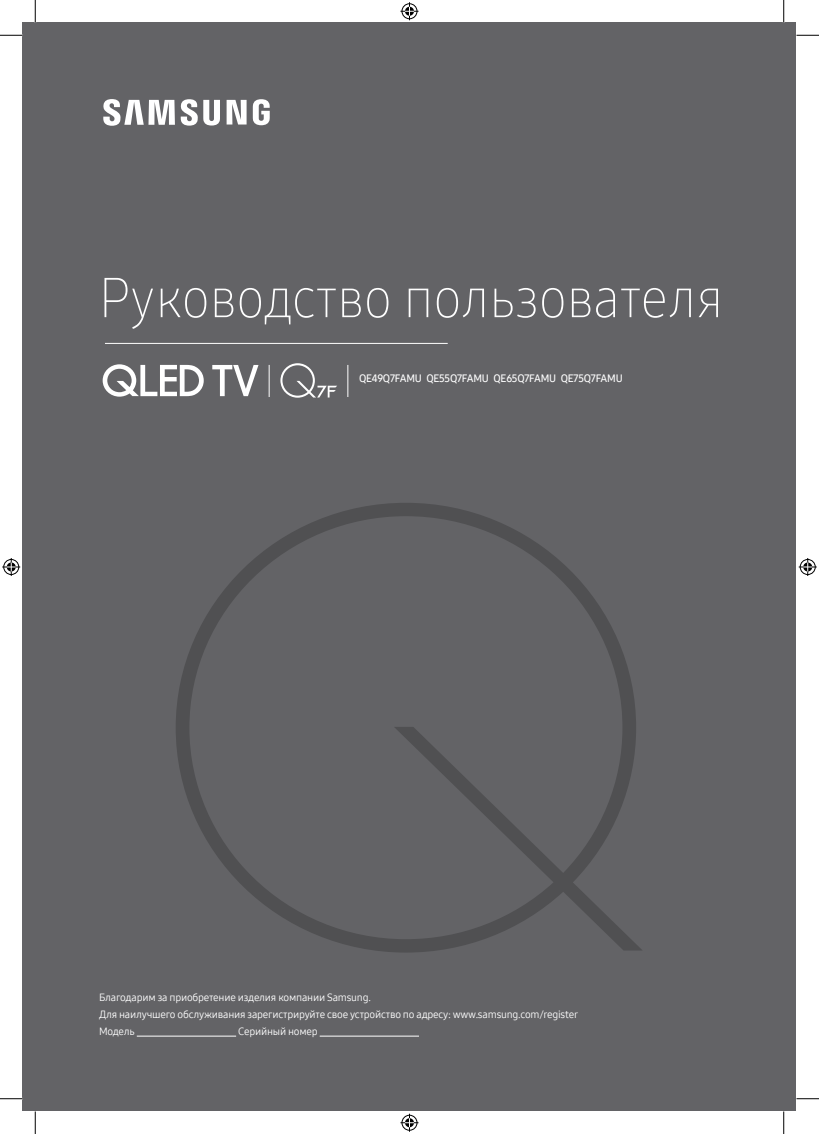
<style>
.page{position:relative;width:819px;height:1134px;background:#fff}
.page>*{position:absolute;margin:0;border:0;box-sizing:border-box;transform-origin:0 0}
.t1{font:55.5px "Samsung One 200";color:#fff;scale:.95 1}
.t2{font:10.5px/16.8px "Samsung One 400";letter-spacing:-.02em;color:#fff}
.t3{font:10.5px "Samsung One 600";letter-spacing:-.02em;color:#fff}
</style>
<div class="page">
<div style="left:22px;top:22px;width:774px;height:1089px;background:#636366"></div>
<svg style="left:103px;top:99px;width:167px;height:27px"></svg>
<svg style="left:176px;top:503px;width:466px;height:449px"></svg>
<hr style="left:269px;top:365px;width:1px;height:32px;background:#fff">
<svg style="left:212px;top:365px;width:46px;height:31px"></svg>
<svg style="left:103px;top:364px;width:101px;height:32px"></svg>
<hr style="left:105px;top:343px;width:343px;height:1px;background:#fff">
<hr style="left:348px;top:365px;width:1px;height:32px;background:#fff">
<svg style="left:280px;top:363px;width:57px;height:35px"></svg>
<hr style="left:137px;top:1035px;width:99px;height:1px;background:#fff">
<hr style="left:320px;top:1035px;width:99px;height:1px;background:#fff">
<svg style="left:0;top:35px;width:22px;height:1px"></svg>
<svg style="left:796px;top:35px;width:23px;height:1px"></svg>
<svg style="left:0;top:1098px;width:22px;height:1px"></svg>
<svg style="left:796px;top:1098px;width:23px;height:1px"></svg>
<svg style="left:35px;top:0;width:1px;height:22px"></svg>
<svg style="left:35px;top:1111px;width:1px;height:23px"></svg>
<svg style="left:783px;top:0;width:1px;height:22px"></svg>
<svg style="left:783px;top:1111px;width:1px;height:23px"></svg>
<svg style="left:400px;top:2px;width:18px;height:18px"></svg>
<svg style="left:400px;top:1113px;width:18px;height:18px"></svg>
<svg style="left:2px;top:558px;width:18px;height:18px"></svg>
<svg style="left:799px;top:558px;width:18px;height:18px"></svg>
<h1 class="t1" style="left:99px;top:260px;width:658px">Руководство пользователя</h1>
<p class="t3" style="left:359px;top:371px;width:265px">QE49Q7FAMU QE55Q7FAMU QE65Q7FAMU QE75Q7FAMU</p>
<p class="t2" style="left:99px;top:989px;width:480px">Благодарим за приобретение изделия компании Samsung.<br>Для наилучшего обслуживания зарегистрируйте свое устройство по адресу: www.samsung.com/register<br>Модель</p>
<p class="t2" style="left:238px;top:1022px;width:81px">Серийный номер</p>
</div>
